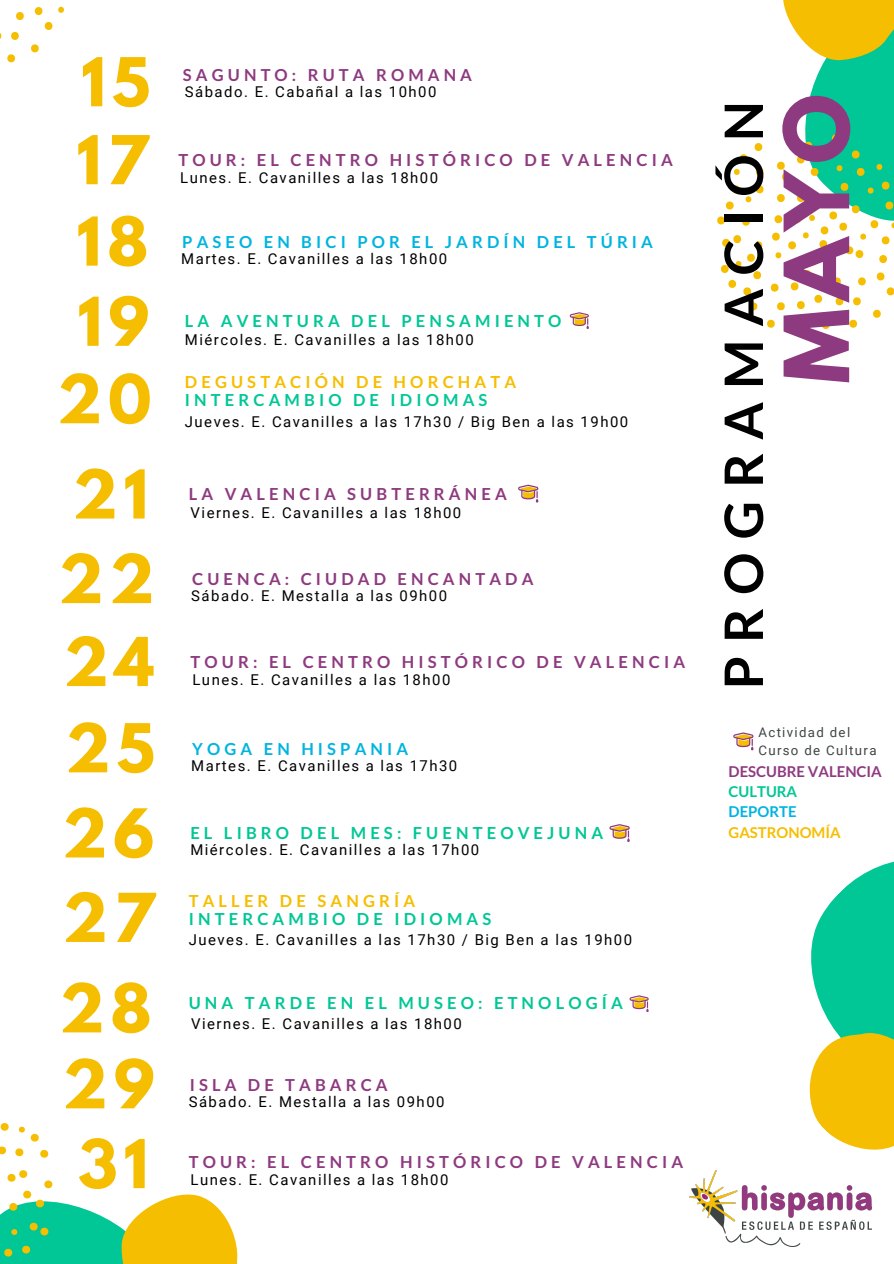
<style>
.page{position:relative;width:894px;height:1264px;background:#fff}
.page>*{position:absolute;margin:0;border:0;box-sizing:border-box;transform-origin:0 0}
.t1{font:700 79.5px "League Spartan";color:#8e3a80}
.t2{font:700 59.55px "League Spartan";letter-spacing:.1em;color:#f6be00}
.t3{font:700 52.95px "Lato";letter-spacing:.25em;color:#000}
.t4{font:700 16.5px "Lato";letter-spacing:.25em;color:#8e3a80}
.t5{font:700 16.5px "Lato";letter-spacing:.25em;color:#00c795}
.t6{font:700 16.5px "Lato";letter-spacing:.25em;color:#00b4e0}
.t7{font:700 16.5px "Lato";letter-spacing:.25em;color:#f6be00}
.t8{font:14.85px "Roboto";letter-spacing:.1em;color:#000}
.t9{font:700 14.85px "Lato";color:#8e3a80}
.t10{font:700 14.85px "Lato";color:#f6be00}
.t11{font:700 14.85px "Lato";color:#00c795}
.t12{font:700 14.85px "Lato";color:#00b4e0}
.t13{font:13.2px "Roboto";letter-spacing:.1em;color:#3f4444}
</style>
<div class="page">
<svg style="left:717px;top:0;width:176px;height:333px"></svg>
<img style="left:689px;top:1170px;width:181px;height:76px">
<svg style="left:811px;top:862px;width:82px;height:134px;fill:#00c795"></svg>
<svg style="left:767px;top:996px;width:126px;height:187px"></svg>
<svg style="left:0;top:1146px;width:6px;height:9px"></svg>
<svg style="left:0;top:1123px;width:9px;height:8px"></svg>
<svg style="left:0;top:1170px;width:238px;height:93px"></svg>
<svg style="left:15px;top:1126px;width:34px;height:32px"></svg>
<svg style="left:16px;top:12px;width:8px;height:8px"></svg>
<svg style="left:11px;top:32px;width:8px;height:8px"></svg>
<svg style="left:7px;top:54px;width:8px;height:8px"></svg>
<svg style="left:31px;top:44px;width:8px;height:8px"></svg>
<svg style="left:34px;top:7px;width:9px;height:8px"></svg>
<svg style="left:44px;top:22px;width:9px;height:8px"></svg>
<svg style="left:58px;top:7px;width:6px;height:6px"></svg>
<svg style="left:733px;top:732px;width:20px;height:18px"></svg>
<svg style="left:569px;top:312px;width:19px;height:16px"></svg>
<svg style="left:609px;top:824px;width:20px;height:18px"></svg>
<svg style="left:518px;top:484px;width:20px;height:18px"></svg>
<svg style="left:629px;top:995px;width:19px;height:16px"></svg>
<p class="t2" style="left:81px;top:53px;width:70px">15</p>
<p class="t2" style="left:77px;top:131px;width:73px">17</p>
<p class="t2" style="left:77px;top:212px;width:73px">18</p>
<p class="t2" style="left:77px;top:292px;width:73px">19</p>
<p class="t2" style="left:57px;top:369px;width:96px">20</p>
<p class="t2" style="left:73px;top:465px;width:77px">21</p>
<p class="t2" style="left:59px;top:549px;width:97px">22</p>
<p class="t2" style="left:64px;top:632px;width:92px">24</p>
<p class="t2" style="left:66px;top:718px;width:91px">25</p>
<p class="t2" style="left:62px;top:803px;width:93px">26</p>
<p class="t2" style="left:63px;top:888px;width:93px">27</p>
<p class="t2" style="left:60px;top:978px;width:93px">28</p>
<p class="t2" style="left:63px;top:1054px;width:93px">29</p>
<p class="t2" style="left:78px;top:1134px;width:72px">31</p>
<p class="t4" style="left:183px;top:65px;width:290px">SAGUNTO: RUTA ROMANA</p>
<p class="t8" style="left:185px;top:83px;width:253px">Sábado. E. Cabañal a las 10h00</p>
<p class="t4" style="left:178px;top:150px;width:496px">TOUR: EL CENTRO HISTÓRICO DE VALENCIA</p>
<p class="t8" style="left:180px;top:169px;width:259px">Lunes. E. Cavanilles a las 18h00</p>
<p class="t6" style="left:182px;top:231px;width:472px">PASEO EN BICI POR EL JARDÍN DEL TÚRIA</p>
<p class="t8" style="left:181px;top:250px;width:267px">Martes. E. Cavanilles a las 18h00</p>
<p class="t5" style="left:185px;top:311px;width:378px">LA AVENTURA DEL PENSAMIENTO</p>
<p class="t8" style="left:185px;top:331px;width:290px">Miércoles. E. Cavanilles a las 18h00</p>
<p class="t7" style="left:185px;top:372px;width:333px">DEGUSTACIÓN DE HORCHATA</p>
<p class="t5" style="left:185px;top:390px;width:304px">INTERCAMBIO DE IDIOMAS</p>
<p class="t8" style="left:185px;top:413px;width:445px">Jueves. E. Cavanilles a las 17h30 / Big Ben a las 19h00</p>
<p class="t4" style="left:189px;top:484px;width:319px">LA VALENCIA SUBTERRÁNEA</p>
<p class="t8" style="left:190px;top:504px;width:272px">Viernes. E. Cavanilles a las 18h00</p>
<p class="t4" style="left:192px;top:569px;width:342px">CUENCA: CIUDAD ENCANTADA</p>
<p class="t8" style="left:191px;top:587px;width:257px">Sábado. E. Mestalla a las 09h00</p>
<p class="t4" style="left:190px;top:651px;width:496px">TOUR: EL CENTRO HISTÓRICO DE VALENCIA</p>
<p class="t8" style="left:192px;top:671px;width:259px">Lunes. E. Cavanilles a las 18h00</p>
<p class="t6" style="left:192px;top:738px;width:217px">YOGA EN HISPANIA</p>
<p class="t8" style="left:191px;top:757px;width:267px">Martes. E. Cavanilles a las 17h30</p>
<p class="t5" style="left:190px;top:822px;width:414px">EL LIBRO DEL MES: FUENTEOVEJUNA</p>
<p class="t8" style="left:190px;top:841px;width:290px">Miércoles. E. Cavanilles a las 17h00</p>
<p class="t7" style="left:189px;top:890px;width:228px">TALLER DE SANGRÍA</p>
<p class="t5" style="left:189px;top:908px;width:304px">INTERCAMBIO DE IDIOMAS</p>
<p class="t8" style="left:189px;top:931px;width:445px">Jueves. E. Cavanilles a las 17h30 / Big Ben a las 19h00</p>
<p class="t5" style="left:189px;top:992px;width:435px">UNA TARDE EN EL MUSEO: ETNOLOGÍA</p>
<p class="t8" style="left:191px;top:1015px;width:272px">Viernes. E. Cavanilles a las 18h00</p>
<p class="t4" style="left:190px;top:1074px;width:199px">ISLA DE TABARCA</p>
<p class="t8" style="left:189px;top:1092px;width:257px">Sábado. E. Mestalla a las 09h00</p>
<p class="t4" style="left:189px;top:1151px;width:496px">TOUR: EL CENTRO HISTÓRICO DE VALENCIA</p>
<p class="t8" style="left:190px;top:1171px;width:259px">Lunes. E. Cavanilles a las 18h00</p>
<p class="t3" style="left:710px;top:689px;width:589px;rotate:-90deg">PROGRAMACIÓN</p>
<p class="t1" style="left:777px;top:383px;width:291px;rotate:-90deg">MAYO</p>
<p class="t13" style="left:758px;top:724px;width:93px">Actividad del</p>
<p class="t13" style="left:758px;top:742px;width:120px">Curso de Cultura</p>
<p class="t9" style="left:728px;top:762px;width:155px">DESCUBRE VALENCIA</p>
<p class="t11" style="left:728px;top:782px;width:70px">CULTURA</p>
<p class="t12" style="left:728px;top:802px;width:69px">DEPORTE</p>
<p class="t10" style="left:728px;top:823px;width:114px">GASTRONOMÍA</p>
</div>
